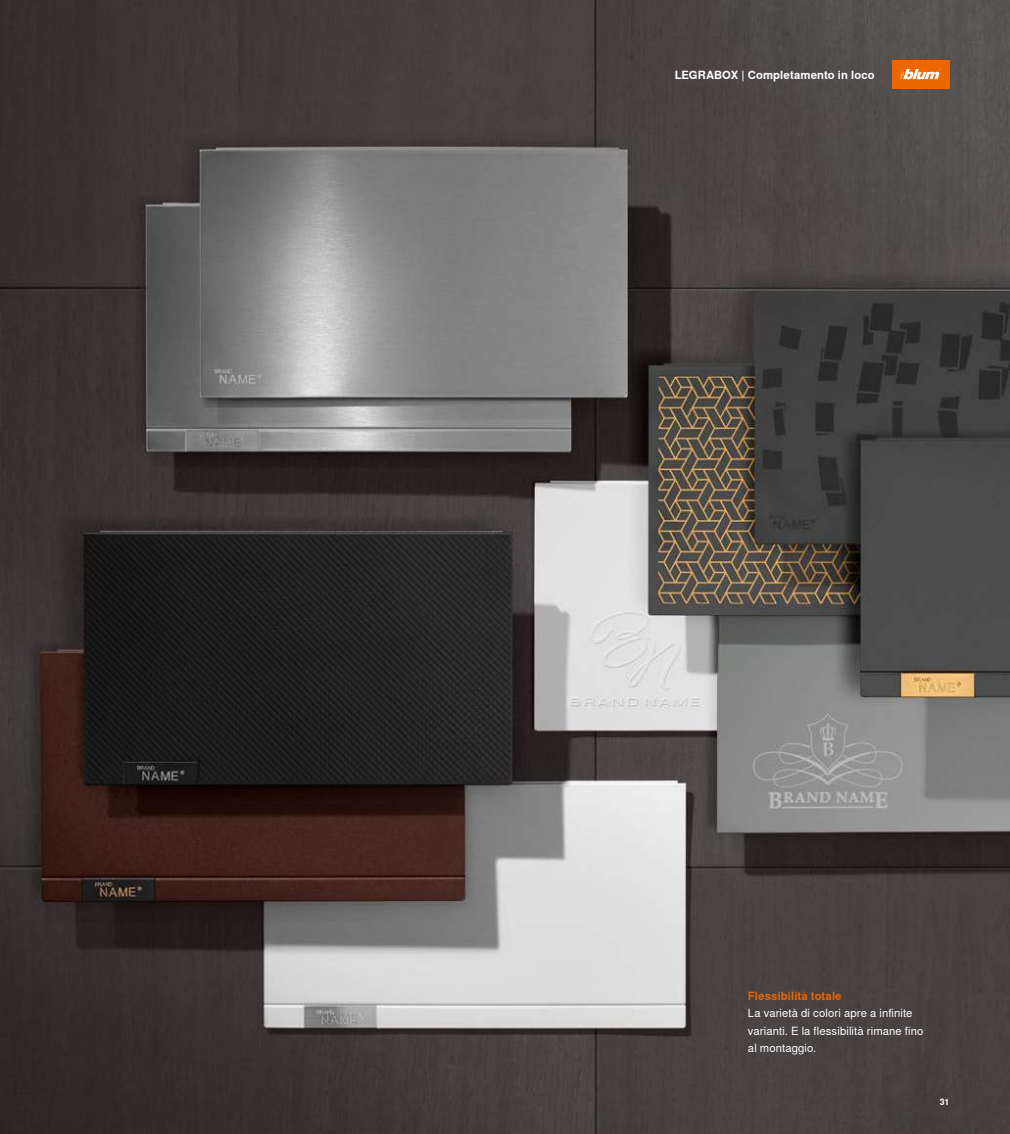
<style>
.page{position:relative;width:1010px;height:1134px;background:#fff}
.page>*{position:absolute;margin:0;border:0;box-sizing:border-box;transform-origin:0 0}
.t1{font:11.25px/17.5px "Nimbus Sans Global";letter-spacing:.01em;color:#fff}
.t2{font:700 11.25px "Nimbus Sans Global";letter-spacing:.01em;color:#fff}
.t3{font:700 11.25px "Nimbus Sans Global";letter-spacing:.015em;color:#ec6602}
.t4{font:700 8.75px "Nimbus Sans Global";color:#fff}
</style>
<div class="page">
<img style="left:0;top:0;width:1010px;height:1134px">
<div style="left:892px;top:61px;width:57px;height:28px;background:#ec6602"></div>
<svg style="left:900px;top:68px;width:41px;height:11px"></svg>
<p class="t2" style="left:675px;top:69px;width:201px">LEGRABOX | Completamento in loco</p>
<p class="t3" style="left:748px;top:989px;width:95px">Flessibilità totale</p>
<p class="t1" style="left:748px;top:1005px;width:177px">La varietà di colori apre a infinite varianti. E la flessibilità rimane fino al montaggio.</p>
<p class="t4" style="left:940px;top:1097px;width:11px">31</p>
</div>
